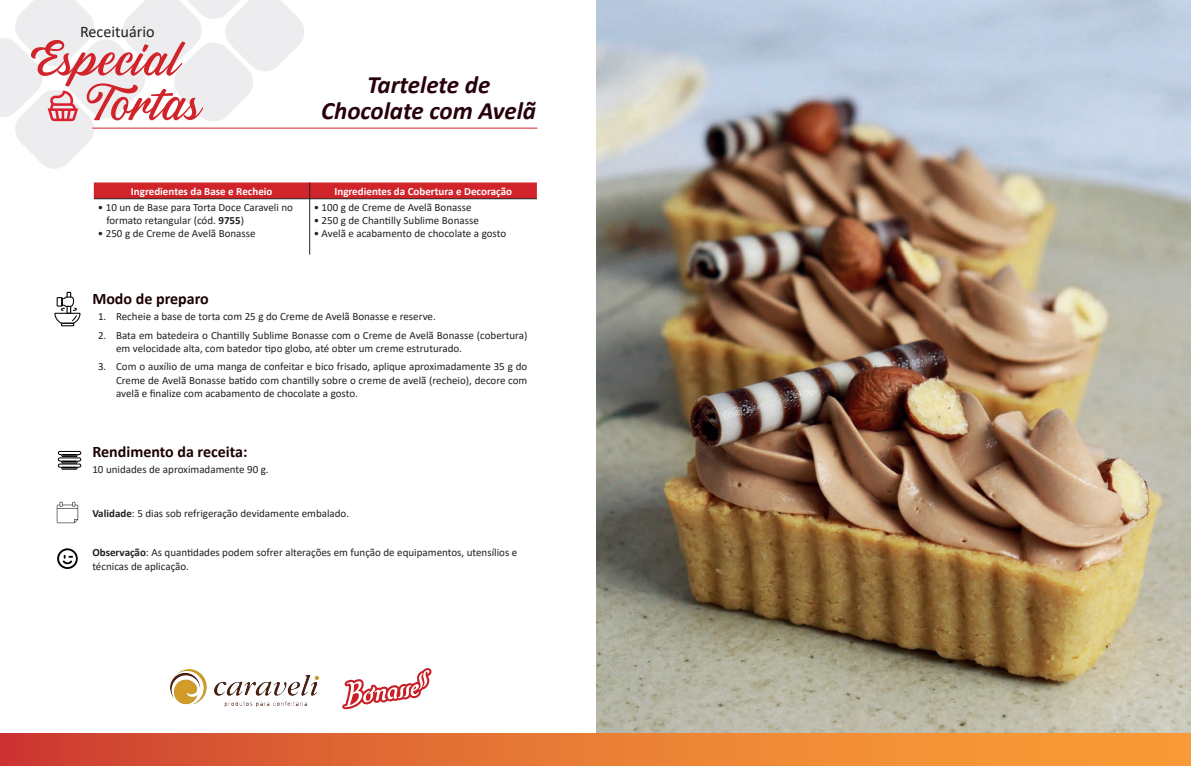
<style>
.page{position:relative;width:1191px;height:766px;background:#fff}
.page>*{position:absolute;margin:0;border:0;box-sizing:border-box;transform-origin:0 0}
.t1{font:57.2px/44.5px "Sabatons Script";color:#d1232a}
.t2{font:italic 700 25px/26px "Calibri";color:#28020b;text-align:center}
.t3{font:16.2px "Calibri";color:#231f20}
.t4{font:700 16px "Calibri";color:#1b0103}
.t5{font:11px/13.2px "Calibri";color:#231f20}
.t6{font:700 11px "Calibri";color:#fff}
.s1{font-weight:700}
</style>
<div class="page">
<hr style="left:92px;top:128px;width:445px;height:1px;background:#d1232a">
<svg style="left:0;top:0;width:306px;height:169px"></svg>
<img style="left:596px;top:0;width:595px;height:733px">
<svg style="left:0;top:733px;width:1191px;height:32px;background:#e67634"></svg>
<svg style="left:342px;top:668px;width:90px;height:41px"></svg>
<img style="left:170px;top:669px;width:149px;height:38px">
<svg style="left:94px;top:182px;width:443px;height:17px;background:#ca2930"></svg>
<hr style="left:309px;top:199px;width:1px;height:55px;background:#231f20">
<svg style="left:57px;top:548px;width:21px;height:21px"></svg>
<svg style="left:54px;top:291px;width:27px;height:36px"></svg>
<svg style="left:57px;top:501px;width:21px;height:22px"></svg>
<svg style="left:58px;top:451px;width:23px;height:18px"></svg>
<h3 class="t3" style="left:80px;top:21px;width:76px">Receituário</h3>
<h1 class="t1" style="left:86px;top:40px;width:118px;text-indent:-58px">Especial<br>Tortas</h1>
<h2 class="t2" style="left:321px;top:71px;width:216px">Tartelete de<br>Chocolate com Avelã</h2>
<p class="t6" style="left:131px;top:183px;width:143px">Ingredientes da Base e Recheio</p>
<p class="t6" style="left:334px;top:183px;width:179px">Ingredientes da Cobertura e Decoração</p>
<p class="t5" style="left:106px;top:200px;width:188px;text-indent:-9px">• 10 un de Base para Torta Doce Caraveli no formato retangular (cód. <span class="s1">9755</span>)</p>
<p class="t5" style="left:98px;top:227px;width:159px">• 250 g de Creme de Avelã Bonasse</p>
<p class="t5" style="left:314px;top:200px;width:159px">• 100 g de Creme de Avelã Bonasse</p>
<p class="t5" style="left:314px;top:214px;width:167px">• 250 g de Chantilly Sublime Bonasse</p>
<p class="t5" style="left:314px;top:227px;width:194px">• Avelã e acabamento de chocolate a gosto</p>
<h3 class="t4" style="left:92px;top:287px;width:118px">Modo de preparo</h3>
<p class="t5" style="left:98px;top:309px;width:339px">1. Recheie a base de torta com 25 g do Creme de Avelã Bonasse e reserve.</p>
<p class="t5" style="left:116px;top:328px;width:413px;text-indent:-18px">2. Bata em batedeira o Chantilly Sublime Bonasse com o Creme de Avelã Bonasse (cobertura) em velocidade alta, com batedor tipo globo, até obter um creme estruturado.</p>
<p class="t5" style="left:116px;top:360px;width:413px;text-align:justify;text-indent:-18px">3. Com o auxílio de uma manga de confeitar e bico frisado, aplique aproximadamente 35 g do Creme de Avelã Bonasse batido com chantilly sobre o creme de avelã (recheio), decore com avelã e finalize com acabamento de chocolate a gosto.</p>
<h3 class="t4" style="left:92px;top:440px;width:157px">Rendimento da receita:</h3>
<p class="t5" style="left:92px;top:462px;width:178px">10 unidades de aproximadamente 90 g.</p>
<p class="t5" style="left:92px;top:506px;width:258px"><span class="s1">Validade</span>: 5 dias sob refrigeração devidamente embalado.</p>
<p class="t5" style="left:92px;top:545px;width:426px"><span class="s1">Observação</span>: As quantidades podem sofrer alterações em função de equipamentos, utensílios e técnicas de aplicação.</p>
</div>
